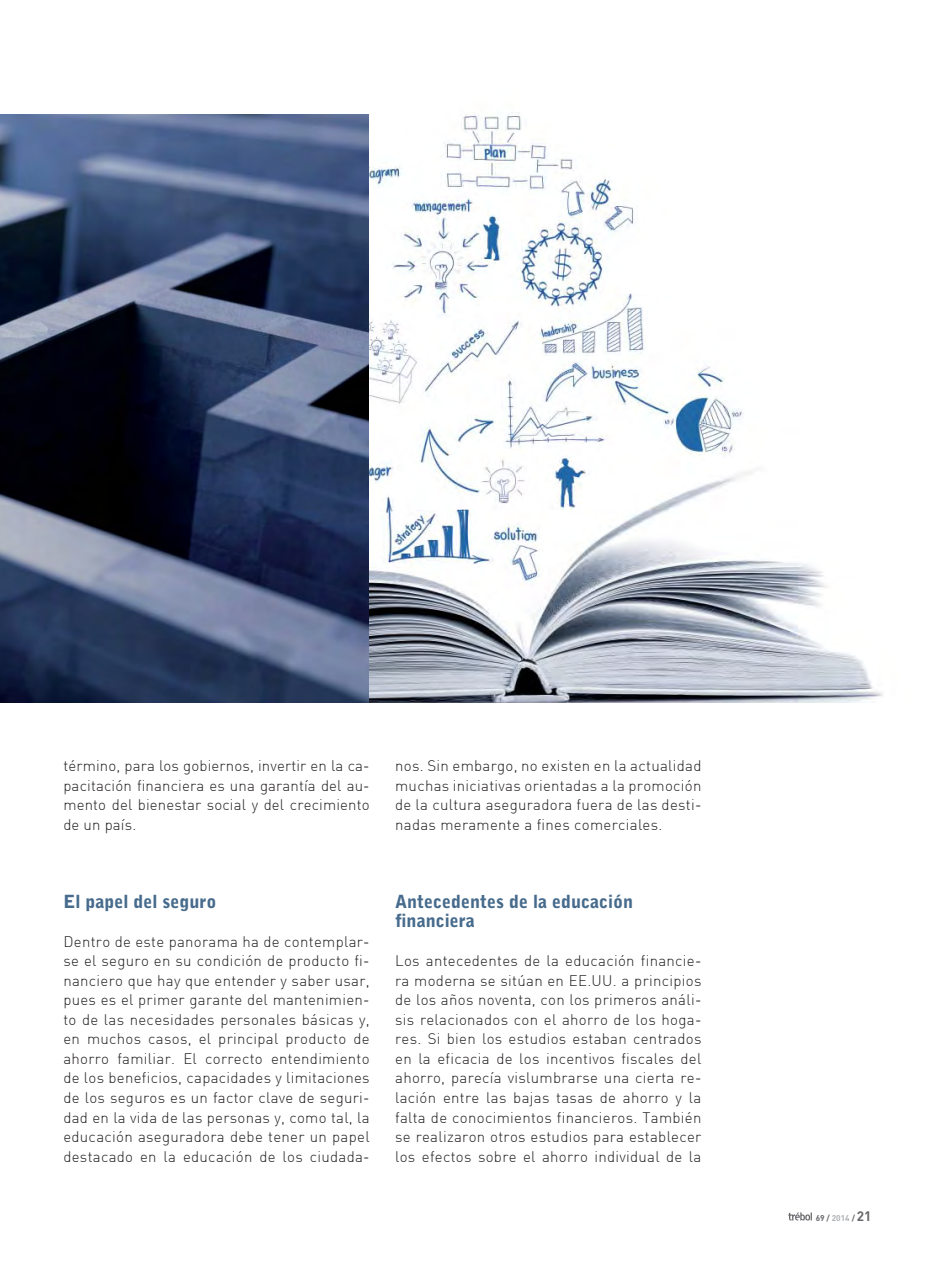
<style>
.page{position:relative;width:935px;height:1263px;background:#fff}
.page>*{position:absolute;margin:0;border:0;box-sizing:border-box;transform-origin:0 0}
.t1{font:900 18px/19.5px "Bell Gothic Std";color:#466b8c}
.t2{font:300 15px/19.5px "DIN";letter-spacing:.02em;color:#231f20;text-align:justify}
.t3{font:700 8.25px "DIN";color:#67686b}
.s1{color:#aeb0b3}
.s2{font-size:13.5px}
</style>
<div class="page">
<svg style="left:788px;top:1212px;width:24px;height:8px"></svg>
<img style="left:0;top:114px;width:370px;height:588px">
<img style="left:370px;top:112px;width:513px;height:590px">
<p class="t2" style="left:63px;top:756px;width:308px">término, para los gobiernos, invertir en la ca&shy;pacitación financiera es una garantía del au&shy;mento del bienestar social y del crecimiento de un país.</p>
<p class="t1" style="left:63px;top:892px;width:154px">El papel del seguro</p>
<p class="t2" style="left:63px;top:931px;width:308px">Dentro de este panorama ha de contemplar&shy;se el seguro en su condición de producto fi&shy;nanciero que hay que entender y saber usar, pues es el primer garante del mantenimien&shy;to de las necesidades personales básicas y, en muchos casos, el principal producto de ahorro familiar. El correcto entendimiento de los beneficios, capacidades y limitaciones de los seguros es un factor clave de seguri&shy;dad en la vida de las personas y, como tal, la educación aseguradora debe tener un papel destacado en la educación de los ciudada-</p>
<p class="t2" style="left:395px;top:756px;width:308px">nos. Sin embargo, no existen en la actualidad muchas iniciativas orientadas a la promoción de la cultura aseguradora fuera de las desti&shy;nadas meramente a fines comerciales.</p>
<p class="t1" style="left:395px;top:892px;width:239px">Antecedentes de la educación financiera</p>
<p class="t2" style="left:395px;top:951px;width:308px">Los antecedentes de la educación financie&shy;ra moderna se sitúan en EE.UU. a principios de los años noventa, con los primeros análi&shy;sis relacionados con el ahorro de los hoga&shy;res. Si bien los estudios estaban centrados en la eficacia de los incentivos fiscales del ahorro, parecía vislumbrarse una cierta re&shy;lación entre las bajas tasas de ahorro y la falta de conocimientos financieros. También se realizaron otros estudios para establecer los efectos sobre el ahorro individual de la</p>
<p class="t3" style="left:815px;top:1211px;width:57px">69 / <span class="s1">2014</span> / <span class="s2">21</span></p>
</div>
